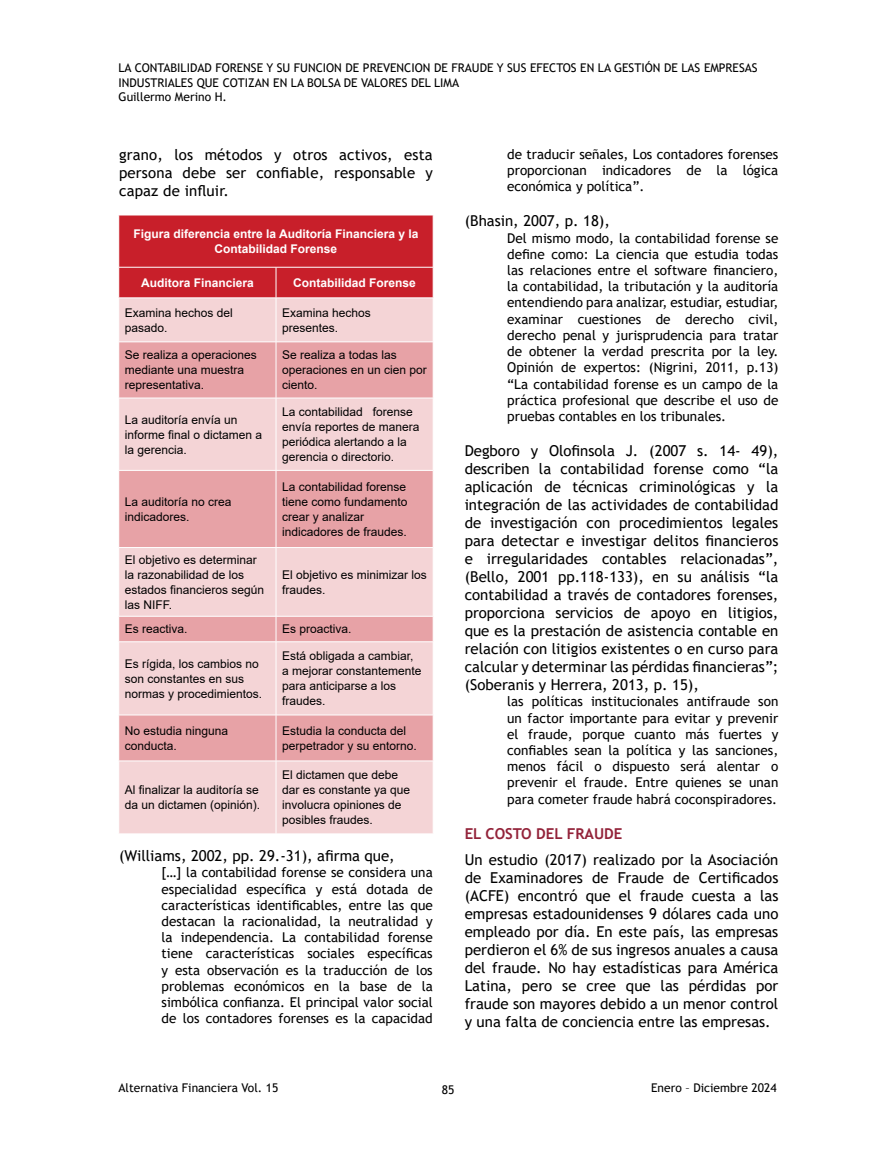
<style>
.page{position:relative;width:872px;height:1149px;background:#fff}
.page>*{position:absolute;margin:0;border:0;box-sizing:border-box;transform-origin:0 0}
.CUERPO_texto{font:15px/18px "Trebuchet MS";color:#000;text-align:justify}
.SUBTÍTULO_2{font:700 15px "Trebuchet MS";color:#93233a}
.CITA{font:13.5px/16.2px "Trebuchet MS";color:#000;text-align:justify}
.TABLA-TEXTO{font:12px/15px "Arial";color:#000}
.t1{font:12px/14.4px "Trebuchet MS";color:#000}
.TABLA-TEXTO-2{font:700 12px/15px "Arial";color:#fff;text-align:center}
</style>
<div class="page">
<div style="left:119px;top:216px;width:314px;height:81px;background:#c81f2a"></div>
<div style="left:119px;top:298px;width:314px;height:535px;background:#f4d4d6"></div>
<svg style="left:119px;top:342px;width:314px;height:418px;background:#edbcbf"></svg>
<hr style="left:118px;top:267px;width:158px;height:1px;background:#fff">
<hr style="left:276px;top:267px;width:157px;height:1px;background:#fff">
<hr style="left:276px;top:267px;width:1px;height:30px;background:#fff">
<hr style="left:276px;top:298px;width:1px;height:43px;background:#fff">
<hr style="left:118px;top:341px;width:158px;height:1px;background:#fff">
<hr style="left:276px;top:341px;width:157px;height:1px;background:#fff">
<hr style="left:276px;top:342px;width:1px;height:56px;background:#fff">
<hr style="left:118px;top:397px;width:158px;height:1px;background:#fff">
<hr style="left:276px;top:397px;width:157px;height:1px;background:#fff">
<hr style="left:276px;top:398px;width:1px;height:72px;background:#fff">
<hr style="left:118px;top:470px;width:158px;height:1px;background:#fff">
<hr style="left:276px;top:470px;width:157px;height:1px;background:#fff">
<hr style="left:276px;top:470px;width:1px;height:77px;background:#fff">
<hr style="left:118px;top:547px;width:158px;height:1px;background:#fff">
<hr style="left:276px;top:547px;width:157px;height:1px;background:#fff">
<hr style="left:276px;top:547px;width:1px;height:69px;background:#fff">
<hr style="left:118px;top:615px;width:158px;height:1px;background:#fff">
<hr style="left:276px;top:615px;width:157px;height:1px;background:#fff">
<svg style="left:276px;top:616px;width:1px;height:25px"></svg>
<hr style="left:118px;top:641px;width:158px;height:1px;background:#fff">
<hr style="left:276px;top:641px;width:157px;height:1px;background:#fff">
<hr style="left:276px;top:641px;width:1px;height:73px;background:#fff">
<hr style="left:118px;top:714px;width:158px;height:1px;background:#fff">
<hr style="left:276px;top:714px;width:157px;height:1px;background:#fff">
<hr style="left:276px;top:715px;width:1px;height:45px;background:#fff">
<hr style="left:118px;top:760px;width:158px;height:1px;background:#fff">
<hr style="left:276px;top:760px;width:157px;height:1px;background:#fff">
<hr style="left:276px;top:760px;width:1px;height:73px;background:#fff">
<p class="t1" style="left:119px;top:61px;width:640px">LA CONTABILIDAD FORENSE Y SU FUNCION DE PREVENCION DE FRAUDE Y SUS EFECTOS EN LA GESTIÓN DE LAS EMPRESAS<br>INDUSTRIALES QUE COTIZAN EN LA BOLSA DE VALORES DEL LIMA<br>Guillermo Merino H.</p>
<p class="CUERPO_texto" style="left:119px;top:145px;width:315px">grano, los métodos y otros activos, esta persona debe ser confiable, responsable y capaz de influir.</p>
<p class="TABLA-TEXTO-2" style="left:133px;top:226px;width:286px">Figura diferencia entre la Auditoría Financiera y la<br>Contabilidad Forense</p>
<p class="TABLA-TEXTO-2" style="left:141px;top:275px;width:114px">Auditora Financiera</p>
<p class="TABLA-TEXTO-2" style="left:293px;top:275px;width:124px">Contabilidad Forense</p>
<p class="TABLA-TEXTO" style="left:125px;top:305px;width:110px">Examina hechos del pasado.</p>
<p class="TABLA-TEXTO" style="left:282px;top:305px;width:90px">Examina hechos presentes.</p>
<p class="TABLA-TEXTO" style="left:125px;top:347px;width:134px">Se realiza a operaciones mediante una muestra representativa.</p>
<p class="TABLA-TEXTO" style="left:282px;top:347px;width:146px">Se realiza a todas las operaciones en un cien por ciento.</p>
<p class="TABLA-TEXTO" style="left:125px;top:411px;width:139px">La auditoría envía un informe final o dictamen a la gerencia.</p>
<p class="TABLA-TEXTO" style="left:282px;top:404px;width:139px">La contabilidad forense envía reportes de manera periódica alertando a la gerencia o directorio.</p>
<p class="TABLA-TEXTO" style="left:125px;top:494px;width:108px">La auditoría no crea indicadores.</p>
<p class="TABLA-TEXTO" style="left:282px;top:479px;width:127px">La contabilidad forense tiene como fundamento crear y analizar indicadores de fraudes.</p>
<p class="TABLA-TEXTO" style="left:125px;top:551px;width:141px">El objetivo es determinar la razonabilidad de los estados financieros según las NIFF.</p>
<p class="TABLA-TEXTO" style="left:282px;top:566px;width:146px">El objetivo es minimizar los fraudes.</p>
<p class="TABLA-TEXTO" style="left:125px;top:621px;width:64px">Es reactiva.</p>
<p class="TABLA-TEXTO" style="left:282px;top:621px;width:71px">Es proactiva.</p>
<p class="TABLA-TEXTO" style="left:125px;top:655px;width:139px">Es rígida, los cambios no son constantes en sus normas y procedimientos.</p>
<p class="TABLA-TEXTO" style="left:282px;top:648px;width:141px">Está obligada a cambiar, a mejorar constantemente para anticiparse a los fraudes.</p>
<p class="TABLA-TEXTO" style="left:125px;top:722px;width:105px">No estudia ninguna conducta.</p>
<p class="TABLA-TEXTO" style="left:282px;top:722px;width:136px">Estudia la conducta del perpetrador y su entorno.</p>
<p class="TABLA-TEXTO" style="left:125px;top:782px;width:137px">Al finalizar la auditoría se da un dictamen (opinión).</p>
<p class="TABLA-TEXTO" style="left:282px;top:767px;width:130px">El dictamen que debe dar es constante ya que involucra opiniones de posibles fraudes.</p>
<p class="CUERPO_texto" style="left:119px;top:846px;width:277px">(Williams, 2002, pp. 29.-31), afirma que,</p>
<p class="CITA" style="left:162px;top:864px;width:273px">[…] la contabilidad forense se considera una especialidad específica y está dotada de características identificables, entre las que destacan la racionalidad, la neutralidad y la independencia. La contabilidad forense tiene características sociales específicas y esta observación es la traducción de los problemas económicos en la base de la simbólica confianza. El principal valor social de los contadores forenses es la capacidad</p>
<p class="CITA" style="left:507px;top:146px;width:273px">de traducir señales, Los contadores forenses proporcionan indicadores de la lógica económica y política”.</p>
<p class="CUERPO_texto" style="left:465px;top:212px;width:147px">(Bhasin, 2007, p. 18),</p>
<p class="CITA" style="left:507px;top:229px;width:273px">Del mismo modo, la contabilidad forense se define como: La ciencia que estudia todas las relaciones entre el software financiero, la contabilidad, la tributación y la auditoría entendiendo para analizar, estudiar, estudiar, examinar cuestiones de derecho civil, derecho penal y jurisprudencia para tratar de obtener la verdad prescrita por la ley.<br>Opinión de expertos: (Nigrini, 2011, p.13) “La contabilidad forense es un campo de la práctica profesional que describe el uso de pruebas contables en los tribunales.</p>
<p class="CUERPO_texto" style="left:465px;top:441px;width:315px">Degboro y Olofinsola J. (2007 s. 14- 49), describen la contabilidad forense como “la aplicación de técnicas criminológicas y la integración de las actividades de contabilidad de investigación con procedimientos legales para detectar e investigar delitos financieros e irregularidades contables relacionadas”, (Bello, 2001 pp.118-133), en su análisis “la contabilidad a través de contadores forenses, proporciona servicios de apoyo en litigios, que es la prestación de asistencia contable en relación con litigios existentes o en curso para calcular y determinar las pérdidas financieras”; (Soberanis y Herrera, 2013, p. 15),</p>
<p class="CITA" style="left:507px;top:693px;width:273px">las políticas institucionales antifraude son un factor importante para evitar y prevenir el fraude, porque cuanto más fuertes y confiables sean la política y las sanciones, menos fácil o dispuesto será alentar o prevenir el fraude. Entre quienes se unan para cometer fraude habrá coconspiradores.</p>
<p class="SUBTÍTULO_2" style="left:465px;top:823px;width:159px">EL COSTO DEL FRAUDE</p>
<p class="CUERPO_texto" style="left:465px;top:850px;width:315px">Un estudio (2017) realizado por la Asociación de Examinadores de Fraude de Certificados (ACFE) encontró que el fraude cuesta a las empresas estadounidenses 9 dólares cada uno empleado por día. En este país, las empresas perdieron el 6% de sus ingresos anuales a causa del fraude. No hay estadísticas para América Latina, pero se cree que las pérdidas por fraude son mayores debido a un menor control y una falta de conciencia entre las empresas.</p>
<p class="t1" style="left:119px;top:1080px;width:161px">Alternativa Financiera Vol. 15</p>
<p class="t1" style="left:442px;top:1081px;width:14px">85</p>
<p class="t1" style="left:651px;top:1080px;width:127px">Enero – Diciembre 2024</p>
</div>
